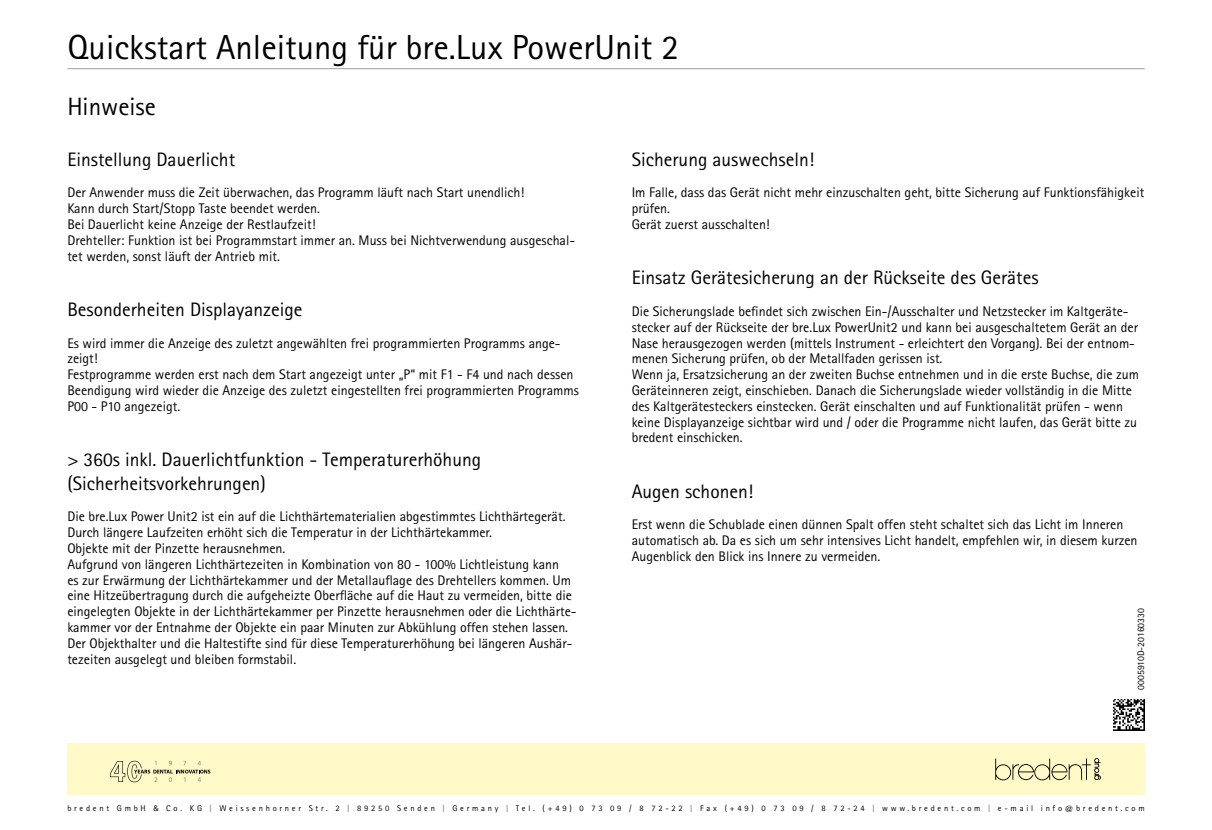
<style>
.page{position:relative;width:1212px;height:830px;background:#fff}
.page>*{position:absolute;margin:0;border:0;box-sizing:border-box;transform-origin:0 0}
.t1{font:34.8px "Rotis Sans Serif";color:#000}
.t2{font:25.05px "Rotis Sans Serif";color:#000}
.t3{font:19.5px/23.7px "Rotis Sans Serif";color:#000}
.t4{font:13.95px/15.8px "Rotis Sans Serif";color:#000}
.t5{font:9.75px "Rotis Sans Serif";color:#000}
.t6{font:8.4px "Rotis Sans Serif";letter-spacing:.32em;color:#000}
.s1{font-family:"Myriad Pro"}
.s2{color:#646363}
</style>
<div class="page">
<div style="left:67px;top:743px;width:1078px;height:51px;background:#fff9c7"></div>
<svg style="left:110px;top:760px;width:100px;height:21px"></svg>
<svg style="left:995px;top:758px;width:106px;height:22px"></svg>
<hr style="left:67px;top:68px;width:1078px;height:1px;background:#9d9d9c">
<img style="left:1113px;top:699px;width:32px;height:31px">
<h1 class="t1" style="left:67px;top:27px;width:613px">Quickstart Anleitung für bre.Lux PowerUnit 2</h1>
<h2 class="t2" style="left:67px;top:91px;width:90px">Hinweise</h2>
<h3 class="t3" style="left:67px;top:147px;width:169px">Einstellung Dauerlicht</h3>
<p class="t4" style="left:67px;top:185px;width:509px">Der Anwender muss die Zeit überwachen, das Programm läuft nach Start unendlich!<br>Kann durch Start/Stopp Taste beendet werden.<br>Bei Dauerlicht keine Anzeige der Restlaufzeit!<br>Drehteller: Funktion ist bei Programmstart immer an. Muss bei Nichtverwendung ausgeschal&shy;tet werden, sonst läuft der Antrieb mit.</p>
<h3 class="t3" style="left:632px;top:147px;width:184px">Sicherung auswechseln!</h3>
<p class="t4" style="left:632px;top:185px;width:514px">Im Falle, dass das Gerät nicht mehr einzuschalten geht, bitte Sicherung auf Funktionsfähigkeit prüfen.<br>Gerät zuerst ausschalten!</p>
<h3 class="t3" style="left:67px;top:297px;width:237px">Besonderheiten Displayanzeige</h3>
<p class="t4" style="left:67px;top:335px;width:513px">Es wird immer die Anzeige des zuletzt angewählten frei programmierten Programms ange&shy;zeigt!<br>Festprogramme werden erst nach dem Start angezeigt unter „P“ mit F1 - F4 und nach dessen Beendigung wird wieder die Anzeige des zuletzt eingestellten frei programmierten Programms P00 - P10 angezeigt.</p>
<h3 class="t3" style="left:67px;top:447px;width:415px">&gt; 360s inkl. Dauerlichtfunktion - Temperaturerhöhung (Sicherheitsvorkehrungen)</h3>
<p class="t4" style="left:67px;top:508px;width:511px">Die bre.Lux Power Unit2 ist ein auf die Lichthärtematerialien abgestimmtes Lichthärtegerät.<br>Durch längere Laufzeiten erhöht sich die Temperatur in der Lichthärtekammer.<br>Objekte mit der Pinzette herausnehmen.<br>Aufgrund von längeren Lichthärtezeiten in Kombination von 80 - 100% Lichtleistung kann<br>es zur Erwärmung der Lichthärtekammer und der Metallauflage des Drehtellers kommen. Um eine Hitzeübertragung durch die aufgeheizte Oberfläche auf die Haut zu vermeiden, bitte die eingelegten Objekte in der Lichthärtekammer per Pinzette herausnehmen oder die Lichthärte&shy;kammer vor der Entnahme der Objekte ein paar Minuten zur Abkühlung offen stehen lassen.<br>Der Objekthalter und die Haltestifte sind für diese Temperaturerhöhung bei längeren Aushär&shy;tezeiten ausgelegt und bleiben formstabil.</p>
<h3 class="t3" style="left:632px;top:266px;width:408px">Einsatz Gerätesicherung an der Rückseite des Gerätes</h3>
<p class="t4" style="left:632px;top:303px;width:509px">Die Sicherungslade befindet sich zwischen Ein-/Ausschalter und Netzstecker im Kaltgeräte&shy;stecker auf der Rückseite der bre.Lux PowerUnit2 und kann bei ausgeschaltetem Gerät an der Nase herausgezogen werden (mittels Instrument - erleichtert den Vorgang). Bei der entnom&shy;menen Sicherung prüfen, ob der Metallfaden gerissen ist.<br>Wenn ja, Ersatzsicherung an der zweiten Buchse entnehmen und in die erste Buchse, die zum Geräteinneren zeigt, einschieben. Danach die Sicherungslade wieder vollständig in die Mitte des Kaltgerätesteckers einstecken. Gerät einschalten und auf Funktionalität prüfen - wenn keine Displayanzeige sichtbar wird und / oder die Programme nicht laufen, das Gerät bitte zu bredent einschicken.</p>
<h3 class="t3" style="left:632px;top:479px;width:123px">Augen schonen!</h3>
<p class="t4" style="left:632px;top:516px;width:507px">Erst wenn die Schublade einen dünnen Spalt offen steht schaltet sich das Licht im Inneren automatisch ab. Da es sich um sehr intensives Licht handelt, empfehlen wir, in diesem kurzen<br>Augenblick den Blick ins Innere zu vermeiden.</p>
<p class="t5" style="left:1135px;top:689px;width:83px;rotate:-90deg">0005910D-20160330</p>
<p class="t6" style="left:67px;top:803px;width:1079px">bredent GmbH <span class="s1">&amp;</span> Co. KG <span class="s2">|</span> Weissenhorner Str. 2 <span class="s2">|</span> 89250 Senden <span class="s2">|</span> Germany <span class="s2">|</span> Tel. (+49) 0 73 09 / 8 72-22 <span class="s2">|</span> Fax (+49) 0 73 09 / 8 72-24 <span class="s2">|</span> www.bredent.com <span class="s2">|</span> e-mail info@bredent.com</p>
</div>
